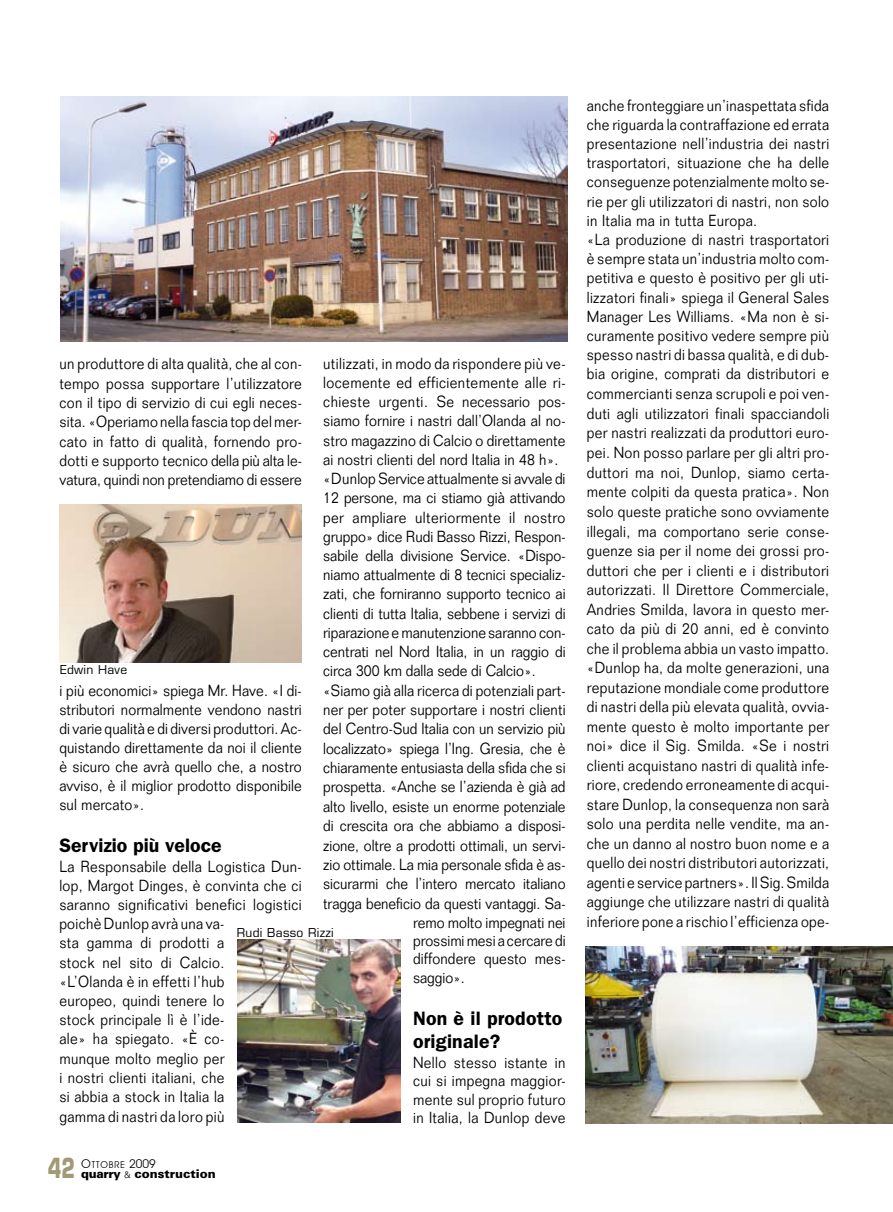
<style>
.page{position:relative;width:893px;height:1212px;background:#fff}
.page>*{position:absolute;margin:0;border:0;box-sizing:border-box;transform-origin:0 0}
.t1{font:700 27px "Eurostile";color:#a19a74;scale:.7 1}
.t2{font:600 19.5px/23.4px "Franklin Gothic";letter-spacing:.01em;color:#000}
.t3{font:300 15.75px/19.5px "Folio";letter-spacing:.025em;color:#000002;text-align:justify;scale:.9 1}
.t4{font:300 15.75px "Folio";color:#000002;scale:.9 1}
.t5{font:12px "Eurostile";letter-spacing:.025em;color:#000002}
.t6{font:900 12px "Univers";color:#000}
.t7{font:9.45px "Avant Garde";letter-spacing:.03em;color:#000}
.s1{font-weight:300;font-size:9px}
.s2{font-size:12px}
</style>
<div class="page">
<img style="left:61px;top:97px;width:507px;height:245px">
<img style="left:60px;top:505px;width:241px;height:158px">
<img style="left:586px;top:946px;width:307px;height:177px">
<img style="left:237px;top:940px;width:163px;height:182px">
<p class="t3" style="left:60px;top:354px;width:271px">un produttore di alta qualità, che al con&shy;tempo possa supportare l’utilizzatore con il tipo di servizio di cui egli neces&shy;sita. «Operiamo nella fascia top del mer&shy;cato in fatto di qualità, fornendo pro&shy;dotti e supporto tecnico della più alta le&shy;vatura, quindi non pretendiamo di essere</p>
<p class="t3" style="left:323px;top:354px;width:271px">utilizzati, in modo da rispondere più ve-</p>
<p class="t3" style="left:323px;top:373px;width:271px">locemente ed efficientemente alle ri-</p>
<p class="t3" style="left:323px;top:392px;width:271px">chieste urgenti. Se necessario pos-</p>
<p class="t3" style="left:323px;top:411px;width:271px">siamo fornire i nastri dall’Olanda al no-</p>
<p class="t3" style="left:323px;top:430px;width:271px">stro magazzino di Calcio o direttamente</p>
<p class="t3" style="left:323px;top:450px;width:263px">ai nostri clienti del nord Italia in 48 h».</p>
<p class="t4" style="left:323px;top:469px;width:271px">«Dunlop Service attualmente si avvale di</p>
<p class="t4" style="left:323px;top:488px;width:271px">12 persone, ma ci stiamo già attivando</p>
<p class="t3" style="left:323px;top:507px;width:271px">per ampliare ulteriormente il nostro</p>
<p class="t4" style="left:323px;top:527px;width:271px">gruppo» dice Rudi Basso Rizzi, Respon-</p>
<p class="t4" style="left:323px;top:546px;width:271px">sabile della divisione Service. «Dispo-</p>
<p class="t4" style="left:323px;top:565px;width:271px">niamo attualmente di 8 tecnici specializ-</p>
<p class="t4" style="left:323px;top:584px;width:271px">zati, che forniranno supporto tecnico ai</p>
<p class="t4" style="left:323px;top:603px;width:271px">clienti di tutta Italia, sebbene i servizi di</p>
<p class="t4" style="left:323px;top:623px;width:271px">riparazione e manutenzione saranno con-</p>
<p class="t4" style="left:323px;top:642px;width:271px">centrati nel Nord Italia, in un raggio di</p>
<p class="t4" style="left:323px;top:661px;width:238px">circa 300 km dalla sede di Calcio».</p>
<p class="t3" style="left:323px;top:680px;width:271px">«Siamo già alla ricerca di potenziali part-</p>
<p class="t3" style="left:323px;top:700px;width:271px">ner per poter supportare i nostri clienti</p>
<p class="t4" style="left:323px;top:719px;width:271px">del Centro-Sud Italia con un servizio più</p>
<p class="t4" style="left:323px;top:739px;width:271px">localizzato» spiega l’Ing. Gresia, che è</p>
<p class="t4" style="left:323px;top:758px;width:271px">chiaramente entusiasta della sfida che si</p>
<p class="t4" style="left:323px;top:777px;width:271px">prospetta. «Anche se l’azienda è già ad</p>
<p class="t4" style="left:323px;top:797px;width:271px">alto livello, esiste un enorme potenziale</p>
<p class="t4" style="left:323px;top:816px;width:271px">di crescita ora che abbiamo a disposi-</p>
<p class="t4" style="left:323px;top:835px;width:271px">zione, oltre a prodotti ottimali, un servi-</p>
<p class="t4" style="left:323px;top:855px;width:271px">zio ottimale. La mia personale sfida è as-</p>
<p class="t4" style="left:323px;top:874px;width:271px">sicurarmi che l’intero mercato italiano</p>
<p class="t4" style="left:323px;top:894px;width:271px">tragga beneficio da questi vantaggi. Sa-</p>
<p class="t4" style="left:413px;top:912px;width:171px">remo molto impegnati nei</p>
<p class="t4" style="left:413px;top:931px;width:171px">prossimi mesi a cercare di</p>
<p class="t3" style="left:413px;top:949px;width:171px">diffondere questo mes-</p>
<p class="t3" style="left:413px;top:967px;width:59px">saggio».</p>
<p class="t2" style="left:413px;top:1006px;width:151px">Non è il prodotto originale?</p>
<p class="t3" style="left:413px;top:1053px;width:171px;line-height:18.6px">Nello stesso istante in cui si impegna maggior&shy;mente sul proprio futuro in Italia, la Dunlop deve</p>
<p class="t5" style="left:60px;top:662px;width:69px">Edwin Have</p>
<p class="t3" style="left:59px;top:681px;width:271px;line-height:18.9px">i più economici» spiega Mr. Have. «I di&shy;stributori normalmente vendono nastri di varie qualità e di diversi produttori. Ac&shy;quistando direttamente da noi il cliente è sicuro che avrà quello che, a nostro avviso, è il miglior prodotto disponibile sul mercato».</p>
<p class="t2" style="left:59px;top:834px;width:164px">Servizio più veloce</p>
<p class="t3" style="left:59px;top:856px;width:271px;text-align:left">La Responsabile della Logistica Dun&shy;lop, Margot Dinges, è convinta che ci saranno significativi benefici logistici poichè Dunlop avrà una va-<br>sta gamma di prodotti a<br>stock nel sito di Calcio.<br>«L’Olanda è in effetti l’hub<br>europeo, quindi tenere lo<br>stock principale lì è l’ide-<br>ale» ha spiegato. «È co-<br>munque molto meglio per<br>i nostri clienti italiani, che<br>si abbia a stock in Italia la<br>gamma di nastri da loro più</p>
<p class="t5" style="left:237px;top:925px;width:98px">Rudi Basso Rizzi</p>
<h1 class="t1" style="left:48px;top:1151px;width:40px">42</h1>
<p class="t6" style="left:81px;top:1166px;width:136px">quarry <span class="s1">&amp;</span> construction</p>
<p class="t7" style="left:81px;top:1158px;width:76px"><span class="s2">O</span>TTOBRE <span class="s2">2009</span></p>
<p class="t3" style="left:587px;top:95px;width:271px;text-align:left">anche fronteggiare un’inaspettata sfida che riguarda la contraffazione ed errata presentazione nell’industria dei nastri trasportatori, situazione che ha delle conseguenze potenzialmente molto se&shy;rie per gli utilizzatori di nastri, non solo in Italia ma in tutta Europa.<br>«La produzione di nastri trasportatori è sempre stata un’industria molto com&shy;petitiva e questo è positivo per gli uti&shy;lizzatori finali» spiega il General Sales Manager Les Williams. «Ma non è si&shy;curamente positivo vedere sempre più spesso nastri di bassa qualità, e di dub&shy;bia origine, comprati da distributori e commercianti senza scrupoli e poi ven&shy;duti agli utilizzatori finali spacciandoli per nastri realizzati da produttori euro&shy;pei. Non posso parlare per gli altri pro&shy;duttori ma noi, Dunlop, siamo certa&shy;mente colpiti da questa pratica». Non solo queste pratiche sono ovviamente illegali, ma comportano serie conse&shy;guenze sia per il nome dei grossi pro&shy;duttori che per i clienti e i distributori autorizzati. Il Direttore Commerciale, Andries Smilda, lavora in questo mer&shy;cato da più di 20 anni, ed è convinto che il problema abbia un vasto impatto. «Dunlop ha, da molte generazioni, una reputazione mondiale come produttore di nastri della più elevata qualità, ovvia&shy;mente questo è molto importante per noi» dice il Sig. Smilda. «Se i nostri clienti acquistano nastri di qualità infe&shy;riore, credendo erroneamente di acqui&shy;stare Dunlop, la consequenza non sarà solo una perdita nelle vendite, ma an&shy;che un danno al nostro buon nome e a quello dei nostri distributori autorizzati, agenti e service partners». Il Sig. Smilda aggiunge che utilizzare nastri di qualità inferiore pone a rischio l’efficienza ope-</p>
</div>
